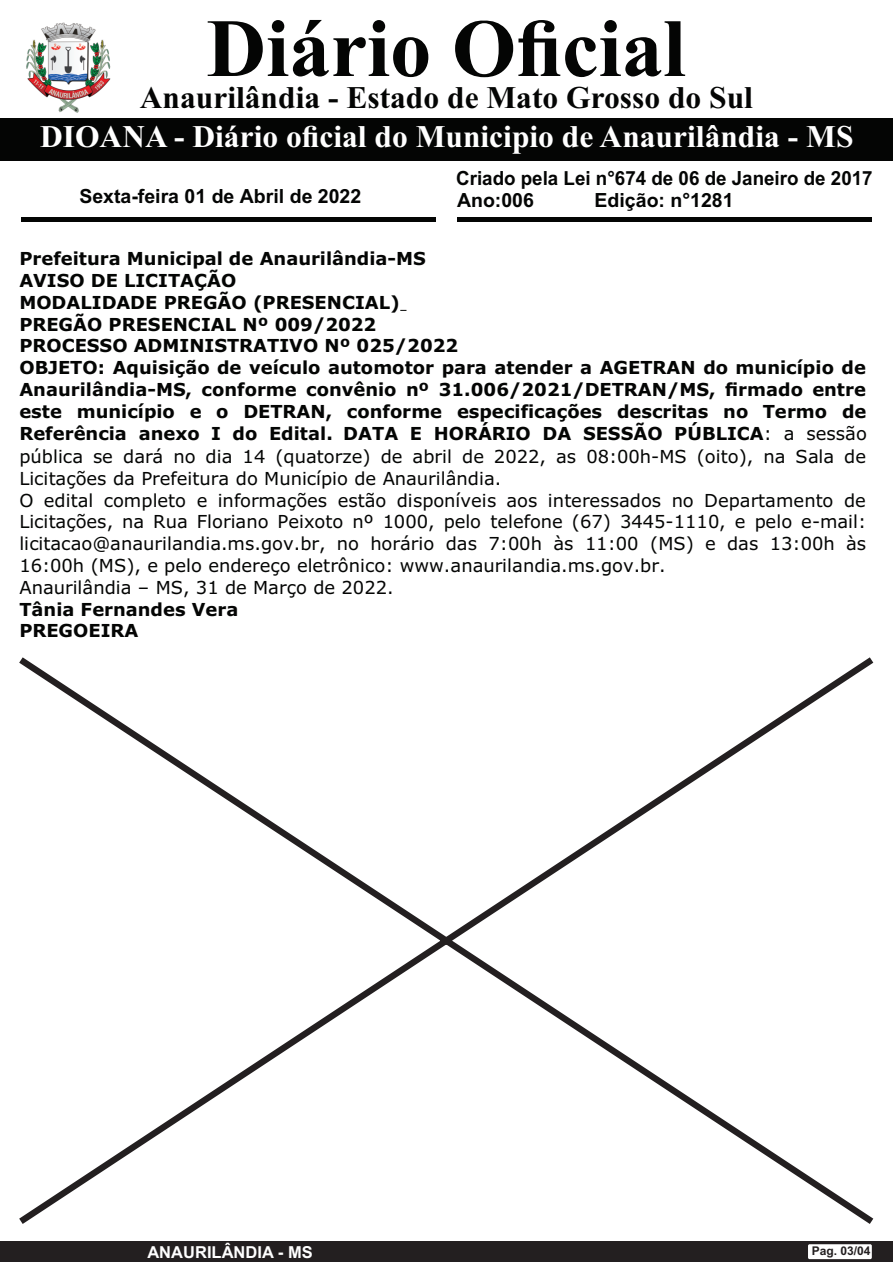
<style>
.page{position:relative;width:893px;height:1262px;background:#fff}
.page>*{position:absolute;margin:0;border:0;box-sizing:border-box;transform-origin:0 0}
.t1{font:700 82.5px "Times New Roman";color:#040504}
.t2{font:700 31.5px "Times New Roman";color:#fff}
.t3{font:700 31.5px "Times New Roman";color:#040504}
.t4{font:700 19.5px "Arial";color:#040504}
.t5{font:700 19.5px "Arial";color:#040504;scale:.96 1}
.t6{font:18px/21.9px "Verdana";color:#040504}
.t7{font:700 18px/21.9px "Verdana";color:#040504}
.t8{font:700 16.5px "Arial";color:#fff}
.t9{font:700 12px "Arial";color:#231f20}
.s1{font-weight:700}
</style>
<div class="page">
<div style="left:0;top:1241px;width:892px;height:21px;background:#231f20"></div>
<div style="left:808px;top:1244px;width:63px;height:15px;background:#fff;border-radius:2px"></div>
<div style="left:0;top:118px;width:892px;height:43px;background:#040504"></div>
<div style="left:21px;top:217px;width:415px;height:5px;background:#040504"></div>
<div style="left:457px;top:217px;width:414px;height:5px;background:#040504"></div>
<img style="left:26px;top:23px;width:85px;height:90px">
<svg style="left:19px;top:657px;width:855px;height:567px"></svg>
<h1 class="t1" style="left:207px;top:20px;width:480px">Diário Oficial</h1>
<h2 class="t3" style="left:140px;top:87px;width:614px">Anaurilândia - Estado de Mato Grosso do Sul</h2>
<h2 class="t2" style="left:40px;top:126px;width:814px">DIOANA - Diário oficial do Municipio de Anaurilândia - MS</h2>
<p class="t5" style="left:456px;top:171px;width:435px">Criado pela Lei n°674 de 06 de Janeiro de 2017</p>
<p class="t4" style="left:79px;top:189px;width:283px">Sexta-feira 01 de Abril de 2022</p>
<p class="t4" style="left:457px;top:193px;width:78px">Ano:006</p>
<p class="t4" style="left:594px;top:193px;width:140px">Edição: n°1281</p>
<p class="t6" style="left:19px;top:249px;width:849px"><span class="s1">Prefeitura Municipal de Anaurilândia-MS<br>AVISO DE LICITAÇÃO<br>MODALIDADE PREGÃO (PRESENCIAL)<br>PREGÃO PRESENCIAL Nº 009/2022<br>PROCESSO ADMINISTRATIVO Nº 025/2022<br>OBJETO: Aquisição de veículo automotor para atender a AGETRAN do município de Anaurilândia-MS, conforme convênio nº 31.006/2021/DETRAN/MS, firmado entre este município e o DETRAN, conforme especificações descritas no Termo de Referência anexo I do Edital. DATA E HORÁRIO DA SESSÃO PÚBLICA</span>: a sessão pública se dará no dia 14 (quatorze) de abril de 2022, as 08:00h-MS (oito), na Sala de Licitações da Prefeitura do Município de Anaurilândia.<br>O edital completo e informações estão disponíveis aos interessados no Departamento de Licitações, na Rua Floriano Peixoto nº 1000, pelo telefone (67) 3445-1110, e pelo e-mail: licitacao@anaurilandia.ms.gov.br, no horário das 7:00h às 11:00 (MS) e das 13:00h às 16:00h (MS), e pelo endereço eletrônico: www.anaurilandia.ms.gov.br.<br>Anaurilândia – MS, 31 de Março de 2022.</p>
<p class="t7" style="left:19px;top:599px;width:220px">Tânia Fernandes Vera<br>PREGOEIRA</p>
<p class="t8" style="left:147px;top:1246px;width:167px">ANAURILÂNDIA - MS</p>
<p class="t9" style="left:811px;top:1246px;width:60px">Pag. 03/04</p>
</div>
